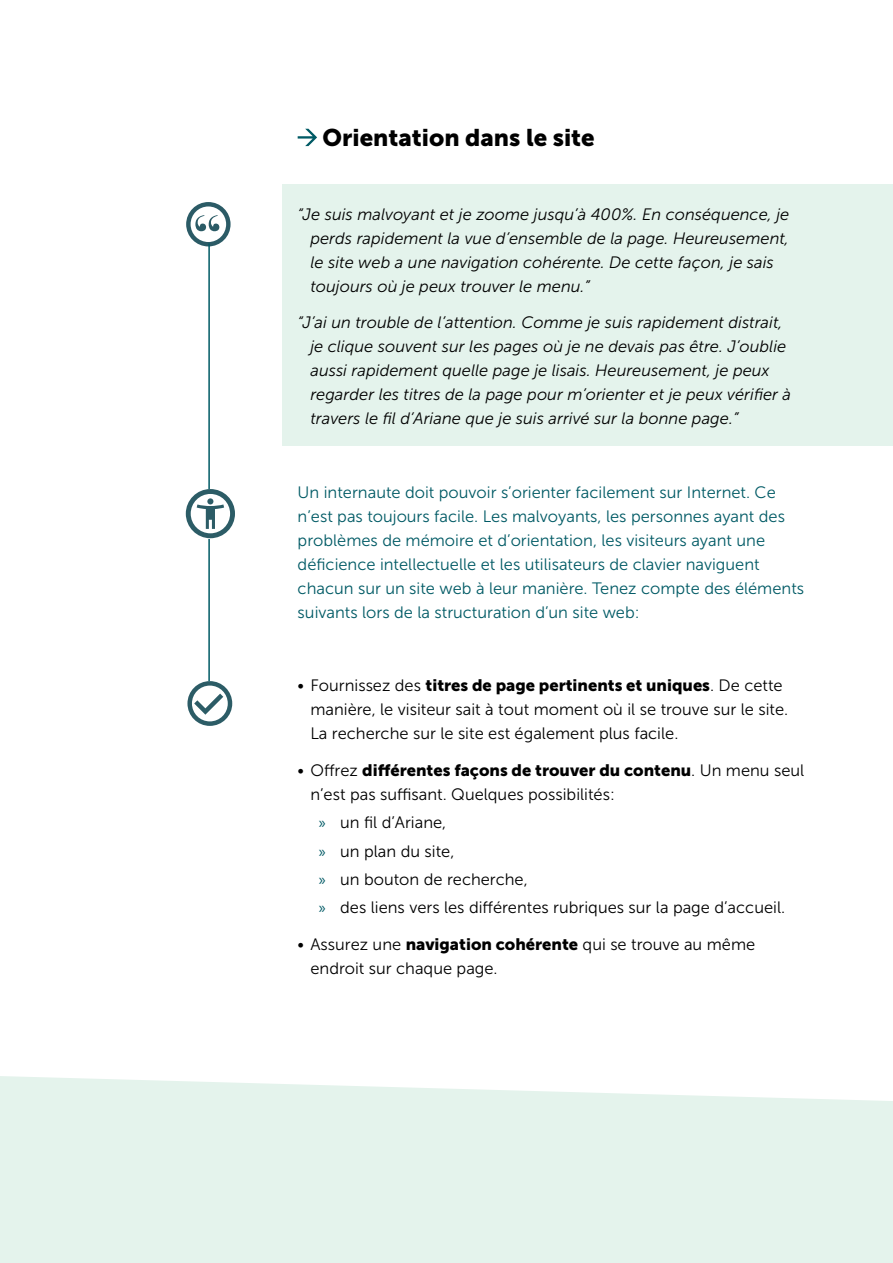
<style>
.page{position:relative;width:893px;height:1263px;background:#fff}
.page>*{position:absolute;margin:0;border:0;box-sizing:border-box;transform-origin:0 0}
.t1{font:700 55.5px "Bodoni Svty Two ITCTT";color:#2b5b66}
.kleine_titel{font:24px "Museo Sans 900";color:#000}
.quote{font:italic 16.5px/24px "Museo Sans 300";color:#000}
.t2{font:16.5px/24px "Museo Sans 300";color:#000}
.body{font:16.5px/24px "Museo Sans 300";color:#005a65}
.s1{font-family:"Museo Sans 900"}
.s2{font-family:"Myriad Pro";color:#005a65}
</style>
<div class="page">
<div style="left:282px;top:184px;width:611px;height:262px;background:#e4f3ec"></div>
<svg style="left:187px;top:681px;width:45px;height:45px"></svg>
<svg style="left:186px;top:202px;width:45px;height:44px"></svg>
<svg style="left:298px;top:129px;width:19px;height:17px"></svg>
<hr style="left:208px;top:243px;width:2px;height:438px;background:#005a65">
<svg style="left:186px;top:489px;width:49px;height:49px"></svg>
<div style="left:0;top:1076px;width:893px;height:187px;background:#e4f3ec"></div>
<h1 class="t1" style="left:192px;top:189px;width:33px">“</h1>
<h2 class="kleine_titel" style="left:323px;top:124px;width:274px">Orientation dans le site</h2>
<p class="quote" style="left:310px;top:202px;width:480px;text-indent:-13px">“Je suis malvoyant et je zoome jusqu’à 400%. En conséquence, je perds rapidement la vue d’ensemble de la page. Heureusement, le site web a une navigation cohérente. De cette façon, je sais toujours où je peux trouver le menu.”</p>
<p class="quote" style="left:310px;top:311px;width:482px;text-indent:-13px">“J’ai un trouble de l’attention. Comme je suis rapidement distrait, je clique souvent sur les pages où je ne devais pas être. J’oublie aussi rapidement quelle page je lisais. Heureusement, je peux regarder les titres de la page pour m’orienter et je peux vérifier à travers le fil d’Ariane que je suis arrivé sur la bonne page.”</p>
<p class="body" style="left:298px;top:480px;width:508px">Un internaute doit pouvoir s’orienter facilement sur Internet. Ce n’est pas toujours facile. Les malvoyants, les personnes ayant des problèmes de mémoire et d’orientation, les visiteurs ayant une déficience intellectuelle et les utilisateurs de clavier naviguent chacun sur un site web à leur manière. Tenez compte des éléments suivants lors de la structuration d’un site web:</p>
<p class="t2" style="left:310px;top:674px;width:479px;text-indent:-13px">• Fournissez des <span class="s1">titres de page pertinents et uniques</span>. De cette manière, le visiteur sait à tout moment où il se trouve sur le site.<br>La recherche sur le site est également plus facile.</p>
<p class="t2" style="left:310px;top:759px;width:495px;text-indent:-13px">• Offrez <span class="s1">différentes façons de trouver du contenu</span>. Un menu seul n’est pas suffisant. Quelques possibilités:</p>
<p class="t2" style="left:319px;top:811px;width:129px"><span class="s2">»</span> un fil d’Ariane,</p>
<p class="t2" style="left:319px;top:839px;width:137px"><span class="s2">»</span> un plan du site,</p>
<p class="t2" style="left:319px;top:867px;width:210px"><span class="s2">»</span> un bouton de recherche,</p>
<p class="t2" style="left:319px;top:896px;width:468px"><span class="s2">»</span> des liens vers les différentes rubriques sur la page d’accueil.</p>
<p class="t2" style="left:310px;top:932px;width:446px;text-indent:-13px">• Assurez une <span class="s1">navigation cohérente</span> qui se trouve au même endroit sur chaque page.</p>
</div>
